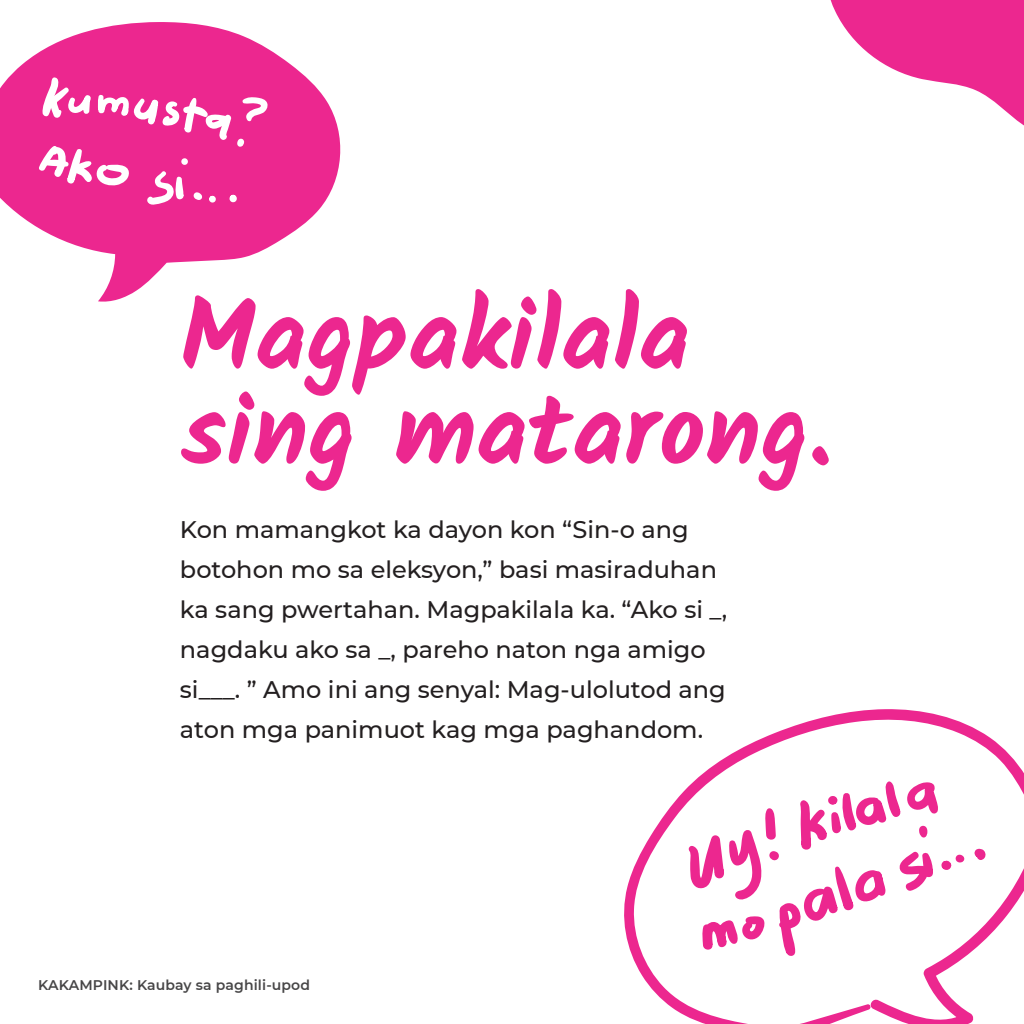
<style>
.page{position:relative;width:1024px;height:1024px;background:#fff}
.page>*{position:absolute;margin:0;border:0;box-sizing:border-box;transform-origin:0 0}
.t1{font:700 100px/95px "Kalam";color:#ec278f}
.t2{font:500 24px/40px "Montserrat";color:#231f20}
.t3{font:600 14px "Montserrat";letter-spacing:.01em;color:#474647}
</style>
<div class="page">
<svg style="left:624px;top:709px;width:400px;height:315px"></svg>
<svg style="left:0;top:22px;width:341px;height:280px;fill:#ec278f"></svg>
<svg style="left:38px;top:77px;width:230px;height:130px;background:#ee48a0"></svg>
<svg style="left:687px;top:781px;width:277px;height:177px"></svg>
<svg style="left:974px;top:849px;width:12px;height:11px"></svg>
<svg style="left:830px;top:0;width:194px;height:126px"></svg>
<h1 class="t1" style="left:180px;top:288px;width:654px">Magpakilala sing matarong.</h1>
<p class="t2" style="left:180px;top:509px;width:549px">Kon mamangkot ka dayon kon “Sin-o ang botohon mo sa eleksyon,” basi masiraduhan ka sang pwertahan. Magpakilala ka. “Ako si _, nagdaku ako sa _, pareho naton nga amigo si___. ” Amo ini ang senyal: Mag-ulolutod ang aton mga panimuot kag mga paghandom.</p>
<p class="t3" style="left:38px;top:975px;width:273px">KAKAMPINK: Kaubay sa paghili-upod</p>
</div>
